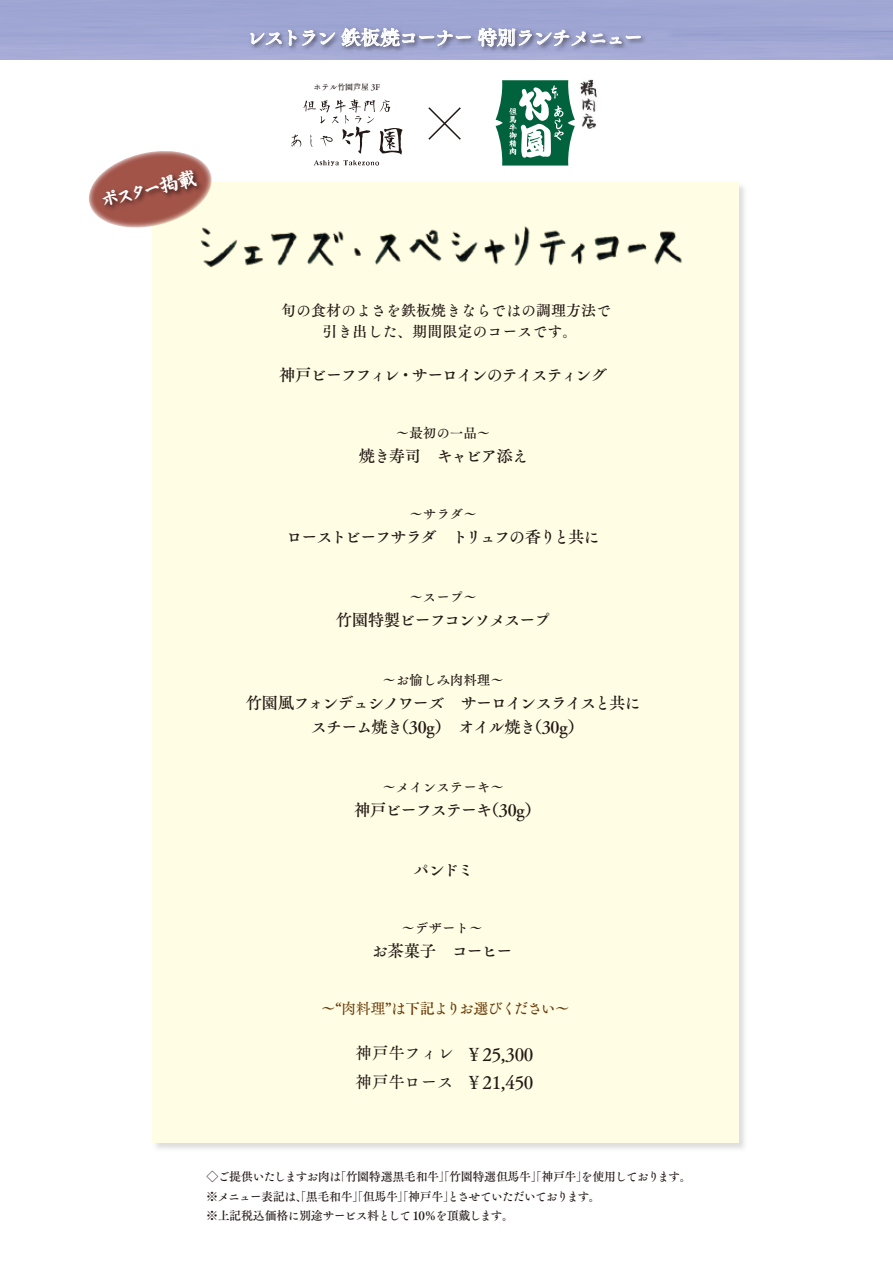
<style>
.page{position:relative;width:893px;height:1263px;background:#fff}
.page>*{position:absolute;margin:0;border:0;box-sizing:border-box;transform-origin:0 0}
.t1{font:19.95px "Tsuku A Old Min Pr 6 D";letter-spacing:-.08em;color:#fff}
.t2{font:19.5px "Nsk P mouhitukaishofuto";color:#fff}
.t3{font:18px/28.5px "Tsuku A Old Min Pr 6 M";letter-spacing:-.025em;color:#221815}
.t4{font:16.5px/24px "Tsuku A Old Min Pr 6 D";letter-spacing:-.085em;color:#221815;text-align:center}
.t5{font:16.5px/28.5px "Tsuku A Old Min Pr 6 M";color:#221815}
.t6{font:16.5px "Tsuku A Old Min Pr 6 D";letter-spacing:-.065em;color:#221815}
.t7{font:15px/20.2px "Tsuku A Old Min Pr 6 D";color:#221815;text-align:center}
.t8{font:15px "Tsuku A Old Min Pr 6 D";letter-spacing:-.085em;color:#6a3906}
.t9{font:13.5px "Tsuku A Old Min Pr 6 D";color:#221815}
.t10{font:12px/19.5px "Tsuku A Old Min Pr 6 D";letter-spacing:-.055em;color:#221815}
.t11{font:7.95px "Tsuku A Old Min Pr 6 D";color:#221815}
.s1{font-family:"Tsuku A Old Min Pr 6 M"}
</style>
<div class="page">
<div style="left:0;top:0;width:893px;height:59px;background:#9fa6d3"></div>
<img style="left:242px;top:29px;width:409px;height:31px">
<svg style="left:250px;top:32px;width:32px;height:16px"></svg>
<svg style="left:288px;top:30px;width:47px;height:17px"></svg>
<svg style="left:341px;top:28px;width:130px;height:19px"></svg>
<svg style="left:478px;top:28px;width:163px;height:19px"></svg>
<svg style="left:496px;top:80px;width:79px;height:86px"></svg>
<svg style="left:428px;top:107px;width:33px;height:33px"></svg>
<img style="left:580px;top:79px;width:17px;height:50px">
<svg style="left:291px;top:99px;width:111px;height:55px"></svg>
<svg style="left:314px;top:160px;width:65px;height:6px"></svg>
<div style="left:152px;top:182px;width:586px;height:961px;background:#fffde4"></div>
<svg style="left:89px;top:151px;width:123px;height:77px"></svg>
<img style="left:96px;top:164px;width:111px;height:55px">
<img style="left:199px;top:225px;width:483px;height:43px">
<p class="t2" style="left:100px;top:191px;width:99px;rotate:-14deg">ポスター掲載</p>
<p class="t1" style="left:246px;top:19px;width:399px">レストラン 鉄板焼コーナー 特別ランチメニュー</p>
<p class="t11" style="left:313px;top:80px;width:68px">ホテル竹園芦屋 3F</p>
<p class="t7" style="left:281px;top:300px;width:331px">旬の食材のよさを鉄板焼きならではの調理方法で引き出した、期間限定のコースです。</p>
<p class="t4" style="left:279px;top:362px;width:329px">神戸ビーフフィレ・サーロインのテイスティング</p>
<p class="t9" style="left:396px;top:421px;width:96px">～最初の一品～</p>
<p class="t4" style="left:359px;top:443px;width:171px">焼き寿司　キャビア添え</p>
<p class="t9" style="left:409px;top:502px;width:69px">～サラダ～</p>
<p class="t4" style="left:286px;top:524px;width:315px">ローストビーフサラダ　トリュフの香りと共に</p>
<p class="t9" style="left:409px;top:585px;width:69px">～スープ～</p>
<p class="t4" style="left:336px;top:607px;width:216px">竹園特製ビーフコンソメスープ</p>
<p class="t9" style="left:382px;top:668px;width:123px">～お愉しみ肉料理～</p>
<p class="t4" style="left:246px;top:690px;width:397px">竹園風フォンデュシノワーズ　サーロインスライスと共にスチーム焼き（30g）　オイル焼き（30g）</p>
<p class="t9" style="left:382px;top:775px;width:123px">～メインステーキ～</p>
<p class="t4" style="left:354px;top:797px;width:189px">神戸ビーフステーキ（30g）</p>
<p class="t4" style="left:413px;top:857px;width:62px">パンドミ</p>
<p class="t9" style="left:402px;top:916px;width:82px">～デザート～</p>
<p class="t6" style="left:371px;top:936px;width:143px">お茶菓子　コーヒー</p>
<p class="t8" style="left:321px;top:995px;width:250px">～<span class="s1">“肉料理”</span>は下記よりお選びください～</p>
<p class="t5" style="left:356px;top:1038px;width:100px">神戸牛フィレ神戸牛ロース</p>
<p class="t3" style="left:465px;top:1039px;width:70px">￥25,300￥21,450</p>
<p class="t10" style="left:206px;top:1167px;width:487px">◇ご提供いたしますお肉は「竹園特選黒毛和牛」「竹園特選但馬牛」「神戸牛」を使用しております。※メニュー表記は、「黒毛和牛」「但馬牛」「神戸牛」とさせていただいております。<br>※上記税込価格に別途サービス料として 10％を頂戴します。</p>
</div>
